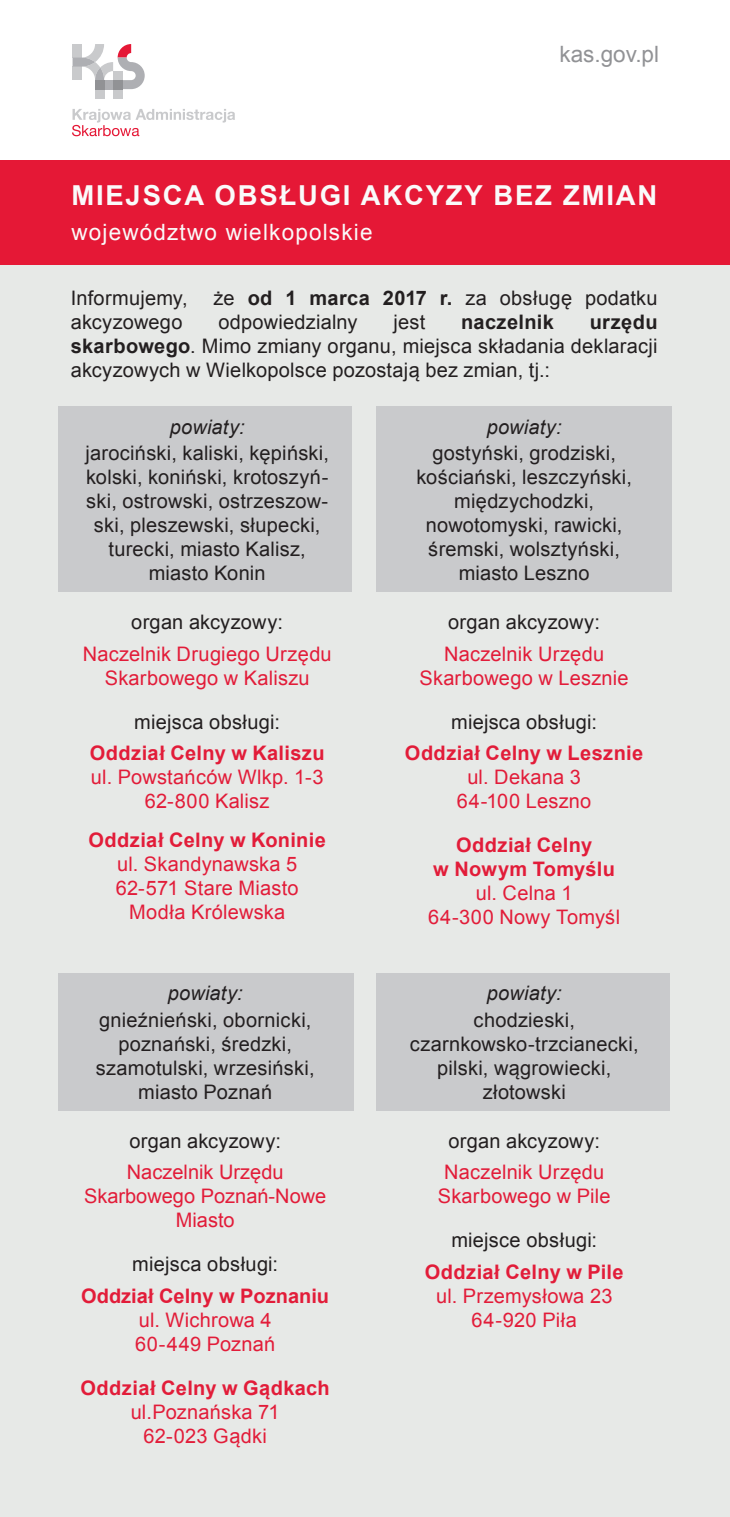
<style>
.page{position:relative;width:730px;height:1517px;background:#fff}
.page>*{position:absolute;margin:0;border:0;box-sizing:border-box;transform-origin:0 0}
.t1{font:700 27.5px "Arial";letter-spacing:.065em;color:#fafafa}
.t2{font:22.5px "Arial";letter-spacing:.055em;color:#fafafa}
.t3{font:22.5px "Arial";color:#919295}
.t4{font:20px/24px "Arial";letter-spacing:.01em;color:#231f20;text-align:center}
.t5{font:20px/24px "Arial";letter-spacing:.01em;color:#e21c39;text-align:center}
.t6{font:700 20px/24px "Arial";letter-spacing:.015em;color:#e21c39;text-align:center}
.t7{font:italic 20px "Arial";letter-spacing:.01em;color:#231f20}
.t8{font:700 20px "Arial";letter-spacing:.015em;color:#231f20}
.s1{font-weight:700}
</style>
<div class="page">
<div style="left:0;top:265px;width:730px;height:1252px;background:#e7e9e7"></div>
<div style="left:0;top:160px;width:730px;height:105px;background:#e51836"></div>
<div style="left:113px;top:89px;width:9px;height:9px;background:#c9cacc"></div>
<div style="left:95px;top:89px;width:9px;height:9px;background:#c9cacc"></div>
<svg style="left:73px;top:44px;width:72px;height:45px"></svg>
<div style="left:104px;top:80px;width:9px;height:9px;background:#aeafb3"></div>
<div style="left:113px;top:80px;width:9px;height:9px;background:#919295"></div>
<div style="left:95px;top:80px;width:9px;height:9px;background:#919295"></div>
<svg style="left:72px;top:109px;width:163px;height:27px"></svg>
<div style="left:376px;top:972px;width:294px;height:138px;background:#c9cacc"></div>
<div style="left:58px;top:972px;width:296px;height:138px;background:#c9cacc"></div>
<div style="left:58px;top:406px;width:294px;height:186px;background:#c9cacc"></div>
<div style="left:376px;top:406px;width:296px;height:186px;background:#c9cacc"></div>
<p class="t3" style="left:559px;top:39px;width:101px">kas.gov.pl</p>
<h1 class="t1" style="left:71px;top:176px;width:588px">MIEJSCA OBSŁUGI AKCYZY BEZ ZMIAN</h1>
<p class="t2" style="left:71px;top:216px;width:303px">województwo wielkopolskie</p>
<p class="t4" style="left:71px;top:285px;width:118px">Informujemy,</p>
<p class="t4" style="left:213px;top:285px;width:446px">że <span class="s1">od 1 marca 2017 r.</span> za obsługę podatku</p>
<p class="t4" style="left:71px;top:309px;width:113px">akcyzowego</p>
<p class="t4" style="left:218px;top:309px;width:141px">odpowiedzialny</p>
<p class="t4" style="left:393px;top:309px;width:33px">jest</p>
<p class="t8" style="left:461px;top:307px;width:94px">naczelnik</p>
<p class="t4" style="left:71px;top:309px;width:588px;text-align:justify;text-indent:519px"><span class="s1">urzędu skarbowego</span>. Mimo zmiany organu, miejsca składania deklaracji akcyzowych w Wielkopolsce pozostają bez zmian, tj.:</p>
<p class="t7" style="left:170px;top:414px;width:76px">powiaty:</p>
<p class="t4" style="left:85px;top:441px;width:245px">jarociński, kaliski, kępiński, kolski, koniński, krotoszyń&shy;ski, ostrowski, ostrzeszow&shy;ski, pleszewski, słupecki, turecki, miasto Kalisz, miasto Konin</p>
<p class="t4" style="left:131px;top:610px;width:153px">organ akcyzowy:</p>
<p class="t5" style="left:83px;top:642px;width:251px">Naczelnik Drugiego Urzędu<br>Skarbowego w Kaliszu</p>
<p class="t4" style="left:134px;top:710px;width:147px">miejsca obsługi:</p>
<p class="t6" style="left:90px;top:741px;width:236px">Oddział Celny w Kaliszu</p>
<p class="t5" style="left:91px;top:765px;width:234px">ul. Powstańców Wlkp. 1-3<br>62-800 Kalisz</p>
<p class="t6" style="left:88px;top:828px;width:239px">Oddział Celny w Koninie</p>
<p class="t5" style="left:116px;top:852px;width:184px">ul. Skandynawska 5<br>62-571 Stare Miasto<br>Modła Królewska</p>
<p class="t7" style="left:168px;top:980px;width:76px">powiaty:</p>
<p class="t4" style="left:96px;top:1007px;width:220px">gnieźnieński, obornicki, poznański, średzki, szamotulski, wrzesiński, miasto Poznań</p>
<p class="t4" style="left:129px;top:1128px;width:153px">organ akcyzowy:</p>
<p class="t5" style="left:84px;top:1160px;width:244px">Naczelnik Urzędu<br>Skarbowego Poznań-Nowe<br>Miasto</p>
<p class="t4" style="left:132px;top:1252px;width:147px">miejsca obsługi:</p>
<p class="t6" style="left:81px;top:1284px;width:249px">Oddział Celny w Poznaniu</p>
<p class="t5" style="left:135px;top:1307px;width:142px;text-align:left">ul. Wichrowa 4<br>60-449 Poznań</p>
<p class="t6" style="left:81px;top:1376px;width:251px">Oddział Celny w Gądkach</p>
<p class="t5" style="left:131px;top:1399px;width:151px">ul.Poznańska 71<br>62-023 Gądki</p>
<p class="t7" style="left:487px;top:414px;width:76px">powiaty:</p>
<p class="t4" style="left:416px;top:441px;width:217px">gostyński, grodziski, kościański, leszczyński, międzychodzki, nowotomyski, rawicki, śremski, wolsztyński, miasto Leszno</p>
<p class="t4" style="left:448px;top:610px;width:153px">organ akcyzowy:</p>
<p class="t5" style="left:420px;top:642px;width:211px">Naczelnik Urzędu<br>Skarbowego w Lesznie</p>
<p class="t4" style="left:451px;top:710px;width:147px">miejsca obsługi:</p>
<p class="t6" style="left:405px;top:741px;width:240px">Oddział Celny w Lesznie</p>
<p class="t5" style="left:457px;top:765px;width:136px">ul. Dekana 3<br>64-100 Leszno</p>
<p class="t6" style="left:433px;top:833px;width:183px">Oddział Celny<br>w Nowym Tomyślu</p>
<p class="t5" style="left:428px;top:881px;width:193px">ul. Celna 1<br>64-300 Nowy Tomyśl</p>
<p class="t7" style="left:487px;top:980px;width:76px">powiaty:</p>
<p class="t4" style="left:410px;top:1007px;width:230px">chodzieski, czarnkowsko-trzcianecki, pilski, wągrowiecki, złotowski</p>
<p class="t4" style="left:448px;top:1128px;width:153px">organ akcyzowy:</p>
<p class="t5" style="left:438px;top:1160px;width:174px">Naczelnik Urzędu<br>Skarbowego w Pile</p>
<p class="t4" style="left:451px;top:1228px;width:147px">miejsce obsługi:</p>
<p class="t6" style="left:425px;top:1260px;width:200px">Oddział Celny w Pile</p>
<p class="t5" style="left:436px;top:1283px;width:178px">ul. Przemysłowa 23<br>64-920 Piła</p>
</div>
